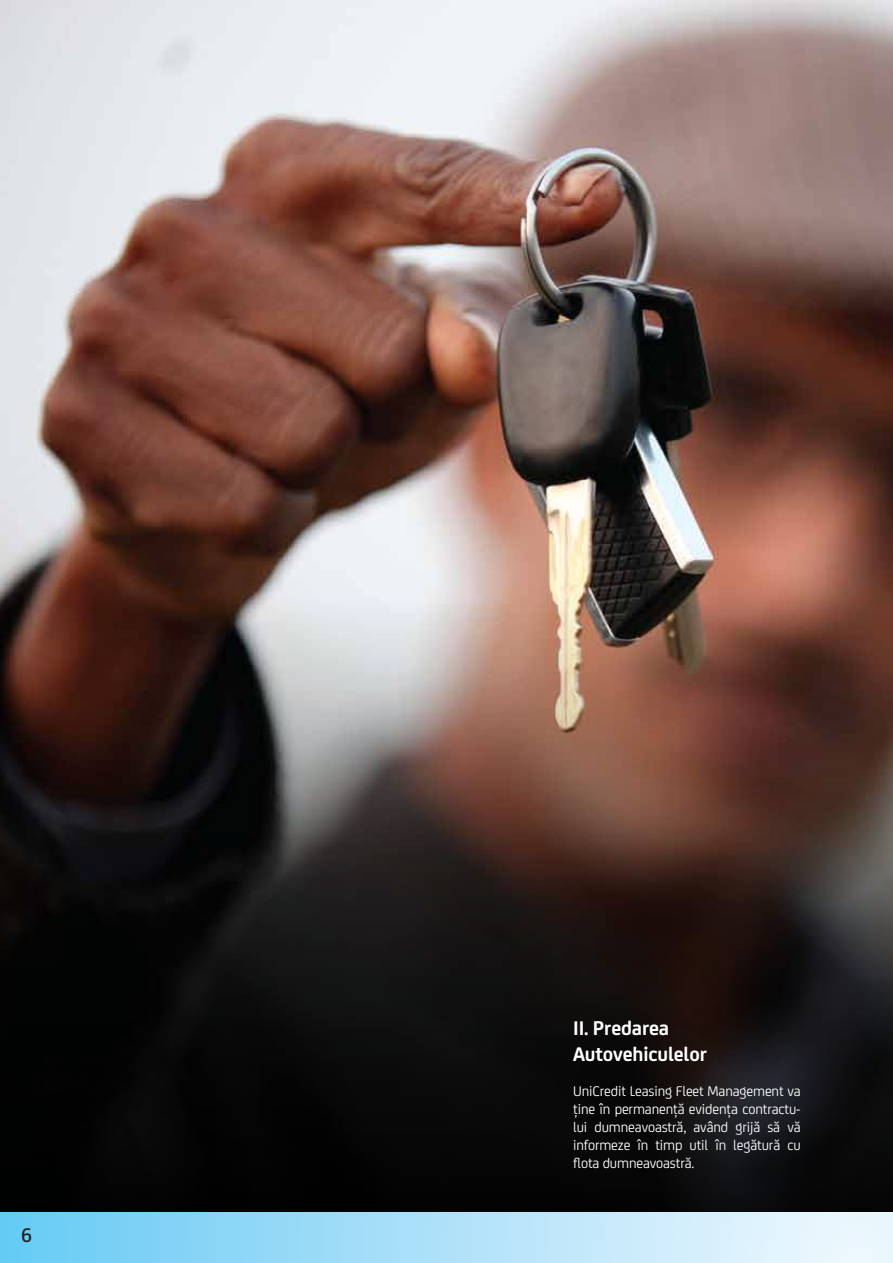
<style>
.page{position:relative;width:893px;height:1263px;background:#fff}
.page>*{position:absolute;margin:0;border:0;box-sizing:border-box;transform-origin:0 0}
.t1{font:700 21.15px/25.2px "Uni Credit";letter-spacing:-.01em;color:#fff}
.t2{font:500 21.15px "Uni Credit";color:#231f20}
.t3{font:15px/17.9px "Uni Credit";letter-spacing:-.01em;color:#fff;text-align:justify}
</style>
<div class="page">
<div style="left:0;top:1212px;width:893px;height:51px;background:linear-gradient(to right,#68caf4,#f4f9fe)"></div>
<img style="left:0;top:0;width:893px;height:594px">
<svg style="left:0;top:594px;width:893px;height:618px;background:#352925"></svg>
<h1 class="t2" style="left:21px;top:1219px;width:13px">6</h1>
<h1 class="t1" style="left:573px;top:1014px;width:135px">II. Predarea<br>Autovehiculelor</h1>
<p class="t3" style="left:573px;top:1081px;width:229px">UniCredit Leasing Fleet Management va ține în permanență evidența contractu&shy;lui dumneavoastră, având grijă să vă informeze în timp util în legătură cu flota dumneavoastră.</p>
</div>
